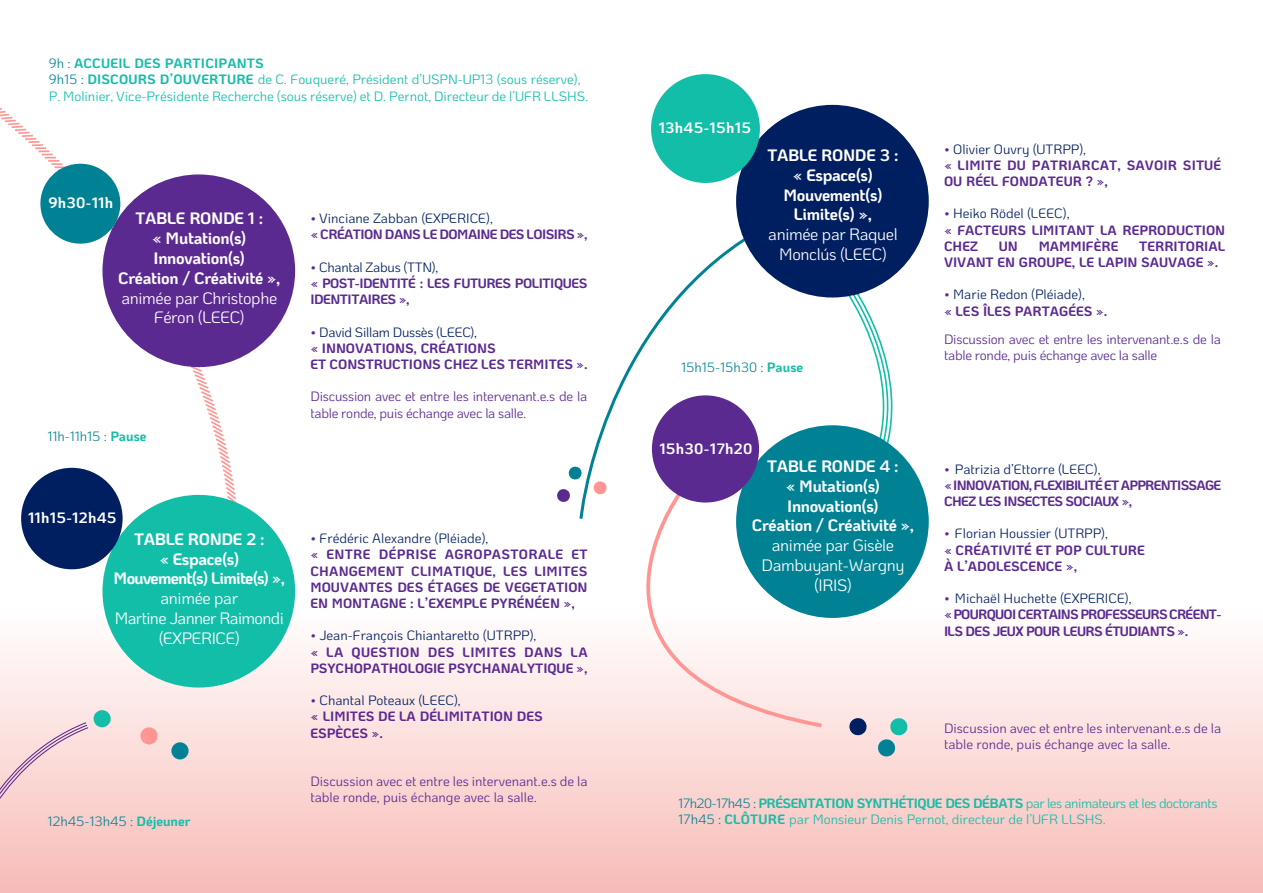
<style>
.page{position:relative;width:1263px;height:893px;background:#fff}
.page>*{position:absolute;margin:0;border:0;box-sizing:border-box;transform-origin:0 0}
.t1{font:700 16.5px/19.8px "Ko Ho";letter-spacing:-.02em;color:#fff;text-align:center}
.t2{font:16.5px/19.8px "Ko Ho";letter-spacing:-.02em;color:#fff;text-align:center}
.t3{font:700 15px "Ko Ho";letter-spacing:.02em;color:#fff}
.t4{font:700 13.5px/16.2px "Ko Ho";color:#5b2a91}
.t5{font:13.5px/16.2px "Ko Ho";color:#13bea9}
.t6{font:13.5px/16.2px "Ko Ho";letter-spacing:-.01em;color:#5b2a91}
.t7{font:700 13.5px/16.2px "Ko Ho";letter-spacing:-.05em;color:#5b2a91}
.t8{font:700 13.5px/16.2px "Ko Ho";letter-spacing:-.055em;color:#5b2a91}
.t9{font:700 13.5px/16.2px "Ko Ho";letter-spacing:-.03em;color:#5b2a91}
.t10{font:700 13.5px/16.2px "Ko Ho";letter-spacing:-.04em;color:#5b2a91}
.t11{font:13.5px "Ko Ho";color:#008294}
.t12{font:13.5px/16.2px "Ko Ho";color:#001f60}
.s1{color:#008294}
.s2{font-weight:700}
.s3{font-weight:700;color:#13bea9}
.s4{font-weight:400}
.s5{font-weight:400;color:#001f60}
.s6{font-weight:400;color:#001f5f}
.s7{color:#5b2a91}
.s8{font-weight:700;color:#5b2a91}
</style>
<div class="page">
<div style="left:0;top:523px;width:1263px;height:370px;background:linear-gradient(to bottom,#fff,#f8c0bc)"></div>
<svg style="left:549px;top:522px;width:277px;height:208px"></svg>
<svg style="left:877px;top:717px;width:32px;height:41px"></svg>
<svg style="left:848px;top:717px;width:20px;height:19px"></svg>
<svg style="left:832px;top:266px;width:72px;height:182px"></svg>
<svg style="left:0;top:108px;width:242px;height:438px"></svg>
<div style="left:102px;top:174px;width:193px;height:193px;background:#5b2a91;border-radius:50%"></div>
<div style="left:40px;top:164px;width:80px;height:80px;background:#008294;border-radius:50%"></div>
<div style="left:102px;top:495px;width:193px;height:192px;background:#13bea9;border-radius:50%"></div>
<div style="left:21px;top:468px;width:102px;height:101px;background:#001f60;border-radius:50%"></div>
<svg style="left:579px;top:230px;width:182px;height:292px"></svg>
<svg style="left:568px;top:466px;width:14px;height:14px"></svg>
<svg style="left:557px;top:489px;width:13px;height:13px"></svg>
<svg style="left:593px;top:480px;width:14px;height:15px"></svg>
<div style="left:736px;top:105px;width:193px;height:192px;background:#001f60;border-radius:50%"></div>
<div style="left:651px;top:74px;width:109px;height:109px;background:#13bea9;border-radius:50%"></div>
<div style="left:736px;top:425px;width:193px;height:193px;background:#008294;border-radius:50%"></div>
<div style="left:652px;top:395px;width:107px;height:107px;background:#5b2a91;border-radius:50%"></div>
<svg style="left:0;top:721px;width:89px;height:159px;background:#f5cdcc"></svg>
<div style="left:171px;top:742px;width:18px;height:17px;background:#008294;border-radius:50%"></div>
<div style="left:94px;top:710px;width:17px;height:17px;background:#13bea9;border-radius:50%"></div>
<div style="left:140px;top:727px;width:18px;height:17px;background:#ff9693;border-radius:50%"></div>
<p class="t5" style="left:49px;top:55px;width:541px"><span class="s1">9h :</span> <span class="s2">ACCUEIL DES PARTICIPANTS<br></span><span class="s1">9h15 :</span> <span class="s2">DISCOURS D’OUVERTURE</span> de C. Fouqueré, Président d’USPN-UP13 (sous réserve),<br>P. Molinier, Vice-Présidente Recherche (sous réserve) et D. Pernot, Directeur de l’UFR LLSHS.</p>
<p class="t3" style="left:48px;top:190px;width:66px">9h30-11h</p>
<p class="t1" style="left:118px;top:209px;width:164px">TABLE RONDE 1 :<br>« Mutation(s)<br>Innovation(s)<br>Création / Créativité »,</p>
<p class="t2" style="left:121px;top:288px;width:157px">animée par Christophe<br>Féron (LEEC)</p>
<p class="t11" style="left:47px;top:426px;width:101px">11h-11h15 : <span class="s3">Pause</span></p>
<p class="t10" style="left:310px;top:210px;width:278px"><span class="s4">•</span> <span class="s5">Vinciane Zabban (EXPERICE),<br></span>« CRÉATION DANS LE DOMAINE DES LOISIRS »,</p>
<p class="t9" style="left:310px;top:259px;width:278px"><span class="s4">•</span> <span class="s5">Chantal Zabus (TTN),<br></span>« POST-IDENTITÉ : LES FUTURES POLITIQUES<br>IDENTITAIRES »,</p>
<p class="t4" style="left:310px;top:324px;width:279px"><span class="s4">•</span> <span class="s5">David Sillam Dussès (LEEC),<br></span>« INNOVATIONS, CRÉATIONS<br>ET CONSTRUCTIONS CHEZ LES TERMITES ».</p>
<p class="t6" style="left:310px;top:389px;width:278px">Discussion avec et entre les intervenant.e.s de la table ronde, puis échange avec la salle.</p>
<p class="t3" style="left:28px;top:505px;width:90px">11h15-12h45</p>
<p class="t1" style="left:114px;top:529px;width:173px">TABLE RONDE 2 :<br>« Espace(s)<br>Mouvement(s) Limite(s) »,</p>
<p class="t2" style="left:115px;top:589px;width:171px">animée par<br>Martine Janner Raimondi (EXPERICE)</p>
<p class="t11" style="left:47px;top:810px;width:144px">12h45-13h45 : <span class="s3">Déjeuner</span></p>
<p class="t4" style="left:310px;top:530px;width:279px"><span class="s4">•</span> <span class="s5">Frédéric Alexandre (Pléiade),<br></span>« ENTRE DÉPRISE AGROPASTORALE ET CHANGEMENT CLIMATIQUE, LES LIMITES MOUVANTES DES ÉTAGES DE VEGETATION EN MONTAGNE : L’EXEMPLE PYRÉNÉEN »,</p>
<p class="t4" style="left:310px;top:627px;width:279px"><span class="s4">•</span> <span class="s5">Jean-François Chiantaretto (UTRPP),<br></span>« LA QUESTION DES LIMITES DANS LA<br>PSYCHOPATHOLOGIE PSYCHANALYTIQUE »,</p>
<p class="t4" style="left:310px;top:692px;width:234px"><span class="s4">•</span> <span class="s5">Chantal Poteaux (LEEC),<br></span>« LIMITES DE LA DÉLIMITATION DES<br>ESPÈCES ».</p>
<p class="t6" style="left:310px;top:773px;width:279px">Discussion avec et entre les intervenant.e.s de la table ronde, puis échange avec la salle.</p>
<p class="t3" style="left:659px;top:115px;width:94px">13h45-15h15</p>
<p class="t1" style="left:767px;top:145px;width:132px">TABLE RONDE 3 : « Espace(s)<br>Mouvement(s)<br>Limite(s) »,</p>
<p class="t2" style="left:768px;top:225px;width:131px">animée par Raquel<br>Monclús (LEEC)</p>
<p class="t11" style="left:681px;top:357px;width:124px">15h15-15h30 : <span class="s3">Pause</span></p>
<p class="t3" style="left:659px;top:436px;width:94px">15h30-17h20</p>
<p class="t1" style="left:752px;top:456px;width:164px">TABLE RONDE 4 :<br>« Mutation(s)<br>Innovation(s)<br>Création / Créativité »,</p>
<p class="t2" style="left:762px;top:536px;width:144px">animée par Gisèle<br>Dambuyant-Wargny (IRIS)</p>
<p class="t4" style="left:944px;top:141px;width:279px"><span class="s4">•</span> <span class="s5">Olivier Ouvry (</span><span class="s6">UTRPP</span><span class="s5">),<br></span>« LIMITE DU PATRIARCAT, SAVOIR SITUÉ<br>OU RÉEL FONDATEUR ? »,</p>
<p class="t4" style="left:944px;top:206px;width:283px"><span class="s4">•</span> <span class="s6">Heiko Rödel (LEEC),<br></span>« FACTEURS LIMITANT LA REPRODUCTION<br>CHEZ</p>
<p class="t4" style="left:999px;top:238px;width:21px">UN</p>
<p class="t4" style="left:1039px;top:238px;width:81px">MAMMIFÈRE</p>
<p class="t4" style="left:944px;top:238px;width:283px;text-indent:195px">TERRITORIAL<br>VIVANT EN GROUPE, LE LAPIN SAUVAGE ».</p>
<p class="t12" style="left:944px;top:287px;width:165px"><span class="s7">•</span> Marie Redon (Pléiade),<br><span class="s8">« LES ÎLES PARTAGÉES ».</span></p>
<p class="t6" style="left:944px;top:331px;width:278px">Discussion avec et entre les intervenant.e.s de la table ronde, puis échange avec la salle</p>
<p class="t8" style="left:944px;top:461px;width:279px"><span class="s4">•</span> <span class="s5">Patrizia d’Ettorre (LEEC),<br></span>« INNOVATION, FLEXIBILITÉ ET APPRENTISSAGE<br>CHEZ LES INSECTES SOCIAUX »,</p>
<p class="t4" style="left:944px;top:525px;width:202px"><span class="s4">•</span> <span class="s5">Florian Houssier (UTRPP),<br></span>« CRÉATIVITÉ ET POP CULTURE<br>À L’ADOLESCENCE »,</p>
<p class="t7" style="left:944px;top:590px;width:279px"><span class="s4">•</span> <span class="s5">Michaël Huchette (EXPERICE),<br></span>« POURQUOI CERTAINS PROFESSEURS CRÉENT-<br>ILS DES JEUX POUR LEURS ÉTUDIANTS ».</p>
<p class="t6" style="left:944px;top:720px;width:279px">Discussion avec et entre les intervenant.e.s de la table ronde, puis échange avec la salle.</p>
<p class="t5" style="left:678px;top:796px;width:541px"><span class="s1">17h20-17h45 :</span> <span class="s2">PRÉSENTATION SYNTHÉTIQUE DES DÉBATS</span> par les animateurs et les doctorants<br><span class="s1">17h45 :</span> <span class="s2">CLÔTURE</span> par Monsieur Denis Pernot, directeur de l’UFR LLSHS.</p>
</div>
